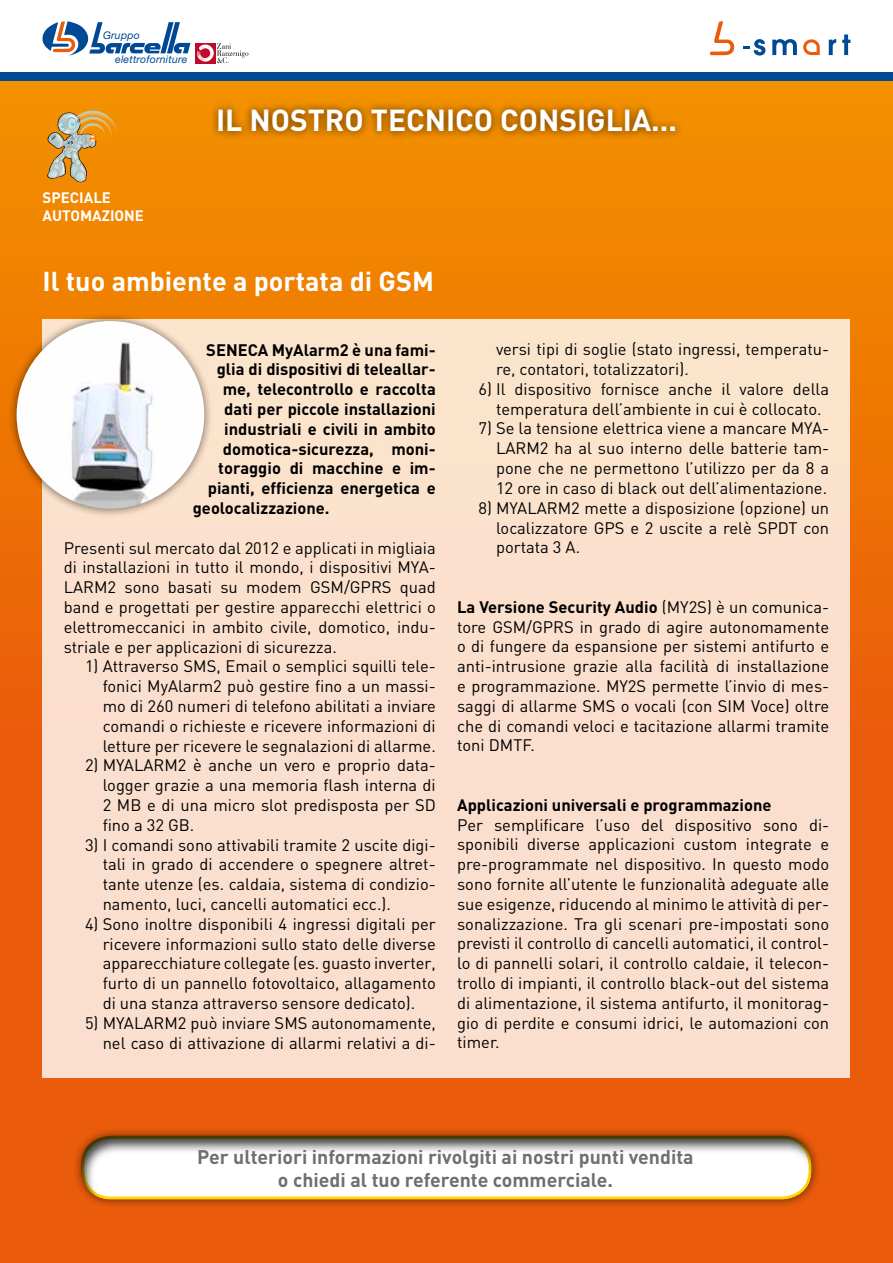
<style>
.page{position:relative;width:893px;height:1263px;background:#fff}
.page>*{position:absolute;margin:0;border:0;box-sizing:border-box;transform-origin:0 0}
.t1{font:700 30px "DIN";color:#fff}
.t2{font:700 27px "DIN";color:#fff}
.t3{font:700 19.5px/23.4px "DIN";color:#706f6f;text-align:center}
.t4{font:16.5px/19.8px "DIN";color:#000;text-align:justify}
.t5{font:700 16.5px "DIN";color:#000}
.t6{font:700 15px/18px "DIN";color:#fff}
.t7{font:italic 10.5px "Helvetica Neue";letter-spacing:.02em;color:#004994}
.s1{font-weight:700}
</style>
<div class="page">
<div style="left:0;top:77px;width:893px;height:1186px;background:linear-gradient(to bottom,#f18900,#e85013)"></div>
<div style="left:0;top:72px;width:893px;height:9px;background:#004994"></div>
<svg style="left:710px;top:21px;width:24px;height:34px"></svg>
<svg style="left:803px;top:39px;width:17px;height:16px"></svg>
<svg style="left:772px;top:39px;width:25px;height:16px"></svg>
<svg style="left:829px;top:39px;width:7px;height:16px"></svg>
<svg style="left:842px;top:34px;width:8px;height:21px"></svg>
<svg style="left:744px;top:39px;width:21px;height:17px"></svg>
<svg style="left:42px;top:21px;width:148px;height:34px"></svg>
<div style="left:195px;top:43px;width:20px;height:20px;background:#c10a27"></div>
<svg style="left:197px;top:43px;width:51px;height:20px"></svg>
<div style="left:209px;top:101px;width:474px;height:40px;background:#000;opacity:.5"></div>
<div style="left:43px;top:320px;width:807px;height:758px;background:#fbdece"></div>
<div style="left:72px;top:1127px;width:748px;height:82px;background:#000;opacity:.5"></div>
<div style="left:81px;top:1132px;width:732px;height:68px;background:#000;opacity:.75"></div>
<svg style="left:47px;top:111px;width:71px;height:71px;background:#d49d48"></svg>
<div style="left:7px;top:312px;width:207px;height:206px;background:#000;opacity:.5"></div>
<img style="left:17px;top:321px;width:187px;height:188px;border-radius:94px">
<p class="t7" style="left:103px;top:29px;width:38px">Gruppo</p>
<p class="t7" style="left:115px;top:53px;width:74px">elettroforniture</p>
<p class="t6" style="left:43px;top:188px;width:103px">SPECIALE<br>AUTOMAZIONE</p>
<h1 class="t1" style="left:216px;top:101px;width:462px">IL NOSTRO TECNICO CONSIGLIA...</h1>
<h2 class="t2" style="left:43px;top:264px;width:393px">Il tuo ambiente a portata di GSM</h2>
<p class="t5" style="left:206px;top:339px;width:231px">SENECA MyAlarm2 è una fami-</p>
<p class="t5" style="left:217px;top:359px;width:221px">glia di dispositivi di teleallar-</p>
<p class="t5" style="left:223px;top:378px;width:215px">me, telecontrollo e raccolta</p>
<p class="t5" style="left:224px;top:398px;width:213px">dati per piccole installazioni</p>
<p class="t5" style="left:224px;top:418px;width:213px">industriali e civili in ambito</p>
<p class="t5" style="left:223px;top:438px;width:215px">domotica-sicurezza, moni-</p>
<p class="t5" style="left:218px;top:458px;width:219px">toraggio di macchine e im-</p>
<p class="t5" style="left:208px;top:477px;width:230px">pianti, efficienza energetica e</p>
<p class="t5" style="left:193px;top:497px;width:138px">geolocalizzazione.</p>
<p class="t4" style="left:64px;top:537px;width:374px">Presenti sul mercato dal 2012 e applicati in migliaia di installazioni in tutto il mondo, i dispositivi MYA-LARM2 sono basati su modem GSM/GPRS quad band e progettati per gestire apparecchi elettrici o elettromeccanici in ambito civile, domotico, indu&shy;striale e per applicazioni di sicurezza.</p>
<p class="t4" style="left:103px;top:656px;width:335px;text-indent:-18px">1) Attraverso SMS, Email o semplici squilli tele&shy;fonici MyAlarm2 può gestire fino a un massi&shy;mo di 260 numeri di telefono abilitati a inviare comandi o richieste e ricevere informazioni di letture per ricevere le segnalazioni di allarme.</p>
<p class="t4" style="left:103px;top:755px;width:335px;text-indent:-18px">2) MYALARM2 è anche un vero e proprio data&shy;logger grazie a una memoria flash interna di 2 MB e di una micro slot predisposta per SD fino a 32 GB.</p>
<p class="t4" style="left:103px;top:834px;width:335px;text-indent:-18px">3) I comandi sono attivabili tramite 2 uscite digi&shy;tali in grado di accendere o spegnere altret&shy;tante utenze (es. caldaia, sistema di condizio&shy;namento, luci, cancelli automatici ecc.).</p>
<p class="t4" style="left:103px;top:914px;width:335px;text-indent:-18px">4) Sono inoltre disponibili 4 ingressi digitali per ricevere informazioni sullo stato delle diverse apparecchiature collegate (es. guasto inverter, furto di un pannello fotovoltaico, allagamento di una stanza attraverso sensore dedicato).</p>
<p class="t4" style="left:85px;top:1013px;width:352px;text-align:right">5) MYALARM2 può inviare SMS autonomamente, nel caso di attivazione di allarmi relativi a di-</p>
<p class="t4" style="left:496px;top:339px;width:335px">versi tipi di soglie (stato ingressi, temperatu&shy;re, contatori, totalizzatori).</p>
<p class="t4" style="left:496px;top:379px;width:335px;text-indent:-18px">6) Il dispositivo fornisce anche il valore della temperatura dell’ambiente in cui è collocato.</p>
<p class="t4" style="left:496px;top:418px;width:335px;text-indent:-18px">7) Se la tensione elettrica viene a mancare MYA-LARM2 ha al suo interno delle batterie tam&shy;pone che ne permettono l’utilizzo per da 8 a 12 ore in caso di black out dell’alimentazione.</p>
<p class="t4" style="left:496px;top:497px;width:335px;text-indent:-18px">8) MYALARM2 mette a disposizione (opzione) un localizzatore GPS e 2 uscite a relè SPDT con portata 3 A.</p>
<p class="t4" style="left:457px;top:596px;width:374px"><span class="s1">La Versione Security Audio</span> (MY2S) è un comunica&shy;tore GSM/GPRS in grado di agire autonomamente o di fungere da espansione per sistemi antifurto e anti-intrusione grazie alla facilità di installazione e programmazione. MY2S permette l’invio di mes&shy;saggi di allarme SMS o vocali (con SIM Voce) oltre che di comandi veloci e tacitazione allarmi tramite toni DMTF.</p>
<p class="t5" style="left:457px;top:794px;width:316px">Applicazioni universali e programmazione</p>
<p class="t4" style="left:457px;top:814px;width:374px">Per semplificare l’uso del dispositivo sono di&shy;sponibili diverse applicazioni custom integrate e pre-programmate nel dispositivo. In questo modo sono fornite all’utente le funzionalità adeguate alle sue esigenze, riducendo al minimo le attività di per&shy;sonalizzazione. Tra gli scenari pre-impostati sono previsti il controllo di cancelli automatici, il control&shy;lo di pannelli solari, il controllo caldaie, il telecon&shy;trollo di impianti, il controllo black-out del sistema di alimentazione, il sistema antifurto, il monitorag&shy;gio di perdite e consumi idrici, le automazioni con timer.</p>
<p class="t3" style="left:197px;top:1144px;width:498px">Per ulteriori informazioni rivolgiti ai nostri punti vendita o chiedi al tuo referente commerciale.</p>
</div>
